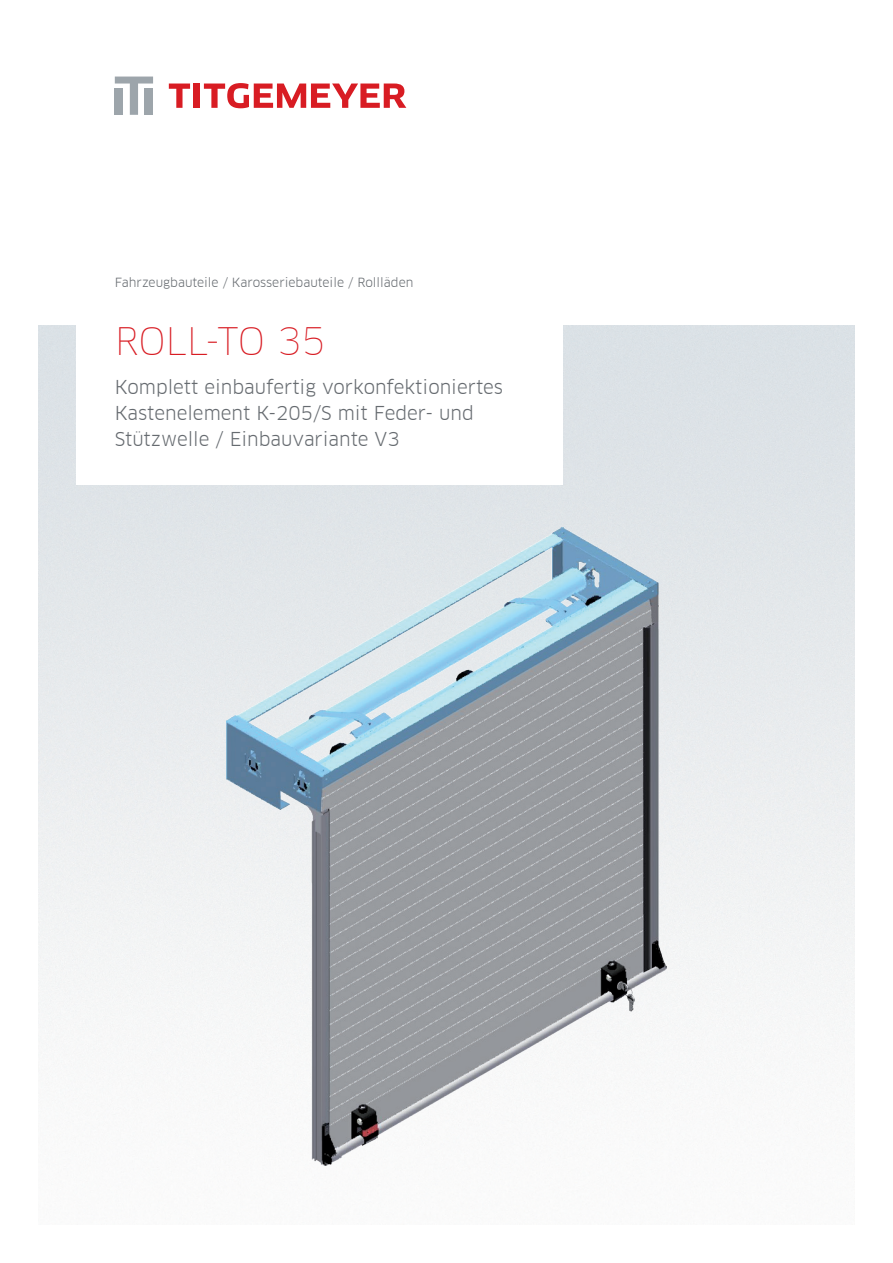
<style>
.page{position:relative;width:893px;height:1263px;background:#fff}
.page>*{position:absolute;margin:0;border:0;box-sizing:border-box;transform-origin:0 0}
.t1{font:100 37.2px "Clan Offc Pro";letter-spacing:-.005em;color:#d81c23}
.t2{font:18.75px/26.2px "Clan Offc Pro";color:#666b70}
.t3{font:12.3px "Clan Offc Pro";color:#666b70}
</style>
<div class="page">
<img style="left:38px;top:325px;width:817px;height:841px">
<img style="left:227px;top:528px;width:439px;height:637px">
<div style="left:77px;top:287px;width:486px;height:198px;background:#fff"></div>
<svg style="left:115px;top:77px;width:38px;height:38px"></svg>
<svg style="left:169px;top:84px;width:21px;height:24px"></svg>
<div style="left:194px;top:84px;width:6px;height:24px;background:#d81c23"></div>
<svg style="left:204px;top:83px;width:202px;height:25px"></svg>
<p class="t3" style="left:115px;top:275px;width:300px">Fahrzeugbauteile / Karosseriebauteile / Rollläden</p>
<h1 class="t1" style="left:115px;top:319px;width:212px">ROLL-TO 35</h1>
<p class="t2" style="left:115px;top:374px;width:390px">Komplett einbaufertig vorkonfektioniertes<br>Kastenelement K-205/S mit Feder- und<br>Stützwelle / Einbauvariante V3</p>
</div>
